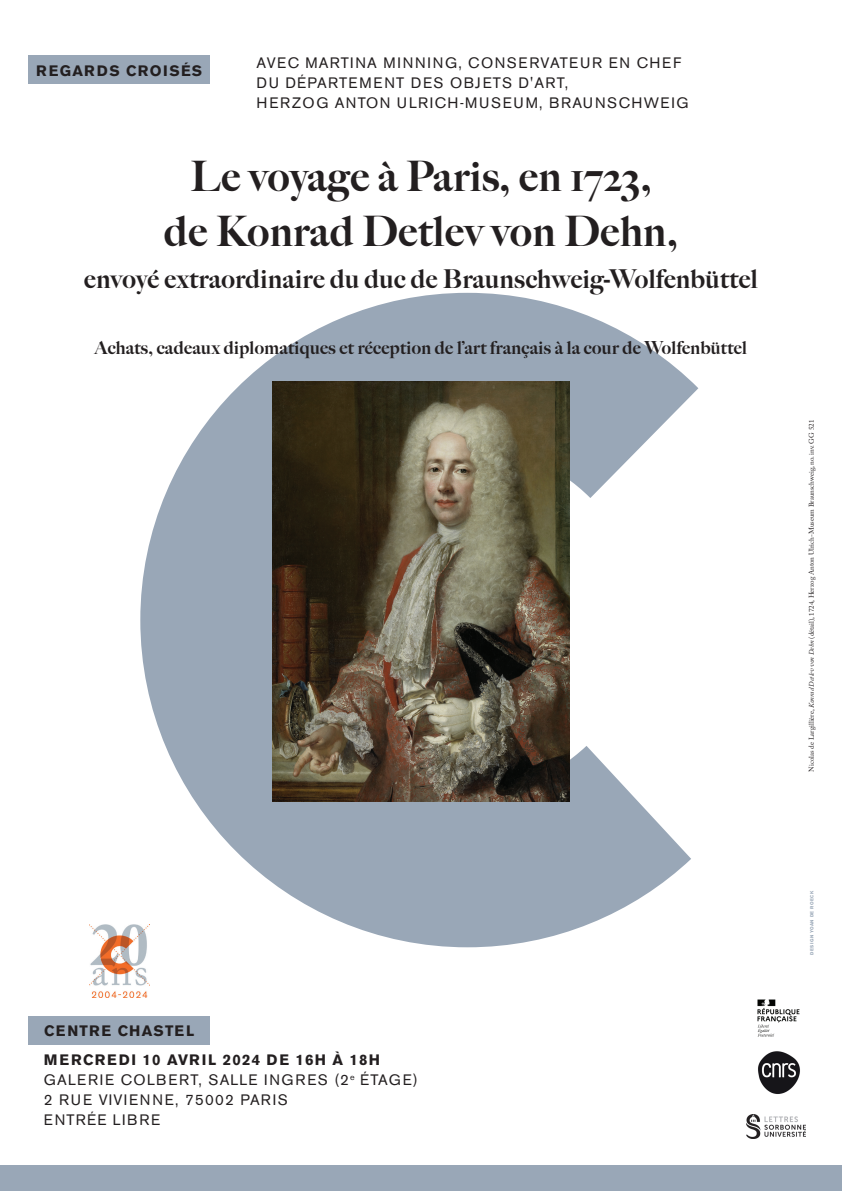
<style>
.page{position:relative;width:842px;height:1191px;background:#fff}
.page>*{position:absolute;margin:0;border:0;box-sizing:border-box;transform-origin:0 0}
.t1{font:900 42px/54.6px "Big Caslon FB";letter-spacing:.02em;color:#231f20;text-align:center}
.t2{font:900 26px "Big Caslon FB";letter-spacing:.02em;color:#231f20}
.t3{font:900 18px "Big Caslon FB";letter-spacing:.02em;color:#231f20}
.t4{font:15px/20px "Berthold Akzidenz Grotesk BE";letter-spacing:.1em;color:#231f20}
.t5{font:700 15px "Berthold Akzidenz Grotesk BE";letter-spacing:.08em;color:#231f20}
.t6{font:7px "Adobe Caslon Pro";color:#231f20}
.t7{font:700 4.5px "Berthold Akzidenz Grotesk BE";letter-spacing:.1em;color:#99a7b7}
.s1{font-weight:700}
.s2{font-style:italic}
</style>
<div class="page">
<svg style="left:89px;top:292px;width:610px;height:706px"></svg>
<div style="left:0;top:1165px;width:842px;height:26px;background:#99a7b7"></div>
<div style="left:28px;top:55px;width:182px;height:29px;background:#99a7b7"></div>
<div style="left:28px;top:1016px;width:182px;height:28px;background:#99a7b7"></div>
<img style="left:758px;top:1051px;width:42px;height:43px">
<img style="left:747px;top:1114px;width:58px;height:24px">
<img style="left:757px;top:999px;width:43px;height:38px">
<img style="left:89px;top:925px;width:60px;height:72px">
<img style="left:272px;top:381px;width:298px;height:420px">
<p class="t5" style="left:36px;top:62px;width:167px">REGARDS CROISÉS</p>
<p class="t4" style="left:257px;top:53px;width:432px">AVEC MARTINA MINNING, CONSERVATEUR EN CHEF<br>DU DÉPARTEMENT DES OBJETS D'ART,<br>H ERZOG ANTON U LRICH-M USEUM, BRAUNSCHWEIG</p>
<h1 class="t1" style="left:164px;top:149px;width:515px">Le voyage à Paris, en 1723, de Konrad Detlev von Dehn,</h1>
<h2 class="t2" style="left:84px;top:263px;width:675px">envoyé extraordinaire du duc de Braunschweig-Wolfenbüttel</h2>
<p class="t3" style="left:95px;top:336px;width:653px">Achats, cadeaux diplomatiques et réception de l’art français à la cour de Wolfenbüttel</p>
<p class="t5" style="left:44px;top:1022px;width:151px">CENTRE CHASTEL</p>
<p class="t4" style="left:44px;top:1050px;width:375px"><span class="s1">MERCREDI 10 AVRIL 2024 DE 16H À 18H<br></span>GALERIE COLBERT, SALLE ING RES (2<sup>E</sup> ÉTAG E)<br>2 RUE VIVIENNE, 75002 PARIS<br>ENTRÉE LIBRE</p>
<p class="t6" style="left:807px;top:771px;width:353px;rotate:-90deg">Nicolas de Largillière, <span class="s2">Konrad Detlev von Dehn</span> (détail), 1724, Herzog Anton Ulrich-Museum Braunschweig, no. inv. GG 521</p>
<p class="t7" style="left:809px;top:955px;width:66px;rotate:-90deg">DESIGN YOAN DE ROECK</p>
</div>
